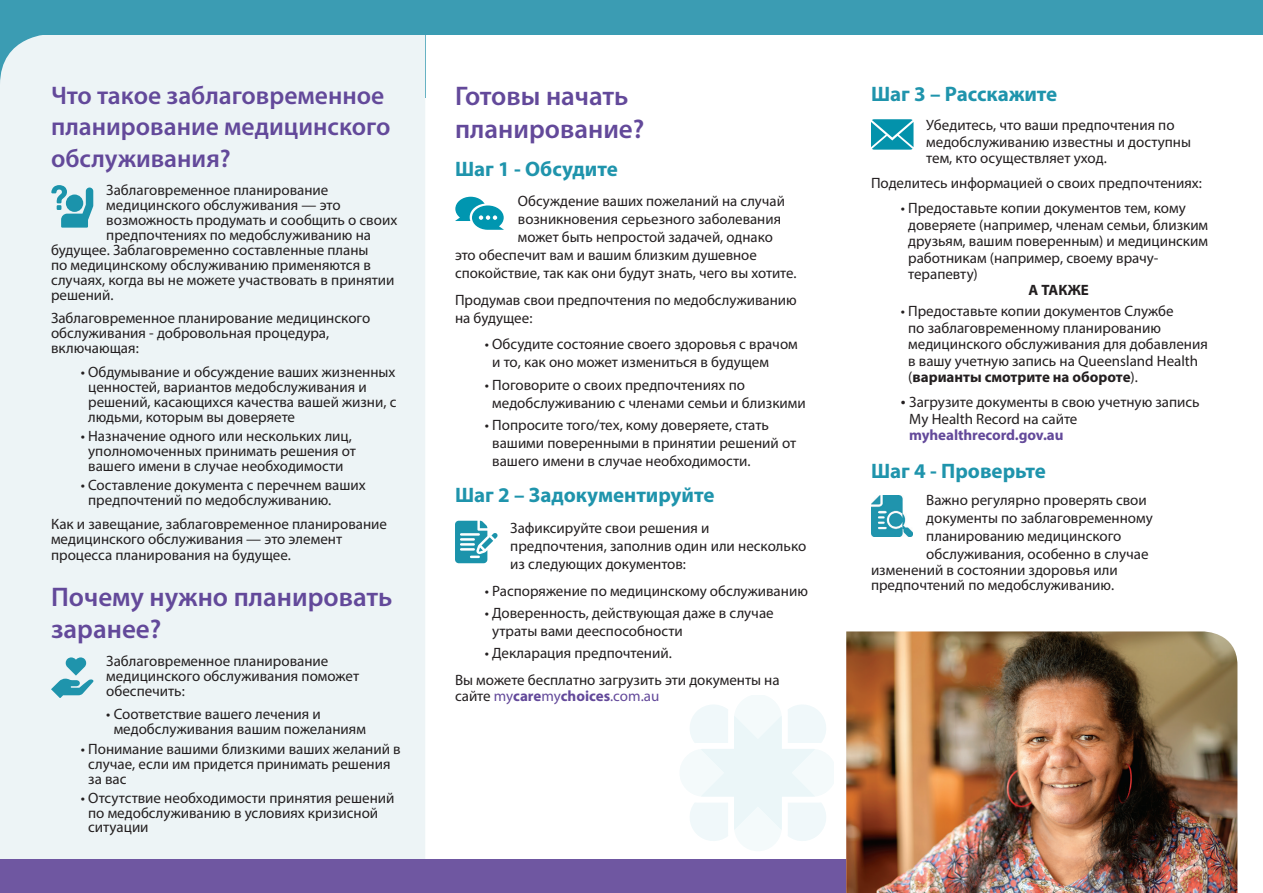
<style>
.page{position:relative;width:1263px;height:893px;background:#fff}
.page>*{position:absolute;margin:0;border:0;box-sizing:border-box;transform-origin:0 0}
.Heading{font:600 27px/32.4px "Myriad Pro";color:#63499a}
.Heading-2{font:600 25.5px/31.5px "Myriad Pro";color:#63499a}
.Heading_sub{font:700 21px "Myriad Pro";color:#1f94ac}
.Body_bullets{font:700 21px "Myriad Pro";color:#1f94ac}
.Body_bullets-2{font:15px/15px "Myriad Pro";color:#231f20}
.Body{font:15px/18px "Myriad Pro";color:#231f20}
.Body_bullets-3{font:700 15px "Myriad Pro";color:#231f20}
.s1{color:#63499a}
.s2{font-weight:700;color:#63499a}
.s3{font-weight:700}
.s4{font-size:17.25px}
</style>
<div class="page">
<div style="left:0;top:34px;width:425px;height:826px;background:#edf4f6"></div>
<div style="left:0;top:0;width:1263px;height:34px;background:#3b9cb3"></div>
<div style="left:0;top:860px;width:1221px;height:33px;background:#6f57a1"></div>
<img style="left:846px;top:631px;width:391px;height:262px">
<svg style="left:680px;top:695px;width:154px;height:156px"></svg>
<svg style="left:51px;top:185px;width:42px;height:43px;background:#7cc0cd"></svg>
<svg style="left:51px;top:657px;width:43px;height:41px;background:#99ccd7"></svg>
<svg style="left:455px;top:197px;width:49px;height:33px"></svg>
<svg style="left:455px;top:521px;width:43px;height:42px"></svg>
<svg style="left:871px;top:119px;width:42px;height:31px"></svg>
<svg style="left:871px;top:495px;width:31px;height:41px"></svg>
<img style="left:872px;top:496px;width:41px;height:41px">
<p class="Heading-2" style="left:51px;top:79px;width:341px">Что такое заблаговременное планирование медицинского обслуживания?</p>
<p class="Body" style="left:106px;top:181px;width:224px">Заблаговременное планирование</p>
<p class="Body" style="left:106px;top:196px;width:236px">медицинского обслуживания — это</p>
<p class="Body" style="left:106px;top:211px;width:292px">возможность продумать и сообщить о своих</p>
<p class="Body" style="left:106px;top:226px;width:266px">предпочтениях по медобслуживанию на</p>
<p class="Body" style="left:51px;top:241px;width:319px">будущее. Заблаговременно составленные планы</p>
<p class="Body" style="left:51px;top:256px;width:321px">по медицинскому обслуживанию применяются в</p>
<p class="Body" style="left:51px;top:271px;width:345px">случаях, когда вы не можете участвовать в принятии</p>
<p class="Body" style="left:51px;top:286px;width:64px">решений.</p>
<p class="Body" style="left:51px;top:311px;width:321px;line-height:15px">Заблаговременное планирование медицинского обслуживания - добровольная процедура, включающая:</p>
<p class="Body_bullets-2" style="left:88px;top:364px;width:310px;text-indent:-7px">• Обдумывание и обсуждение ваших жизненных ценностей, вариантов медобслуживания и решений, касающихся качества вашей жизни, с людьми, которым вы доверяете</p>
<p class="Body_bullets-2" style="left:81px;top:428px;width:277px;text-align:center">• Назначение одного или нескольких лиц, уполномоченных принимать решения от вашего имени в случае необходимости</p>
<p class="Body_bullets-2" style="left:88px;top:478px;width:279px;text-indent:-7px">• Составление документа с перечнем ваших предпочтений по медобслуживанию.</p>
<p class="Body" style="left:51px;top:516px;width:338px;line-height:15.6px">Как и завещание, заблаговременное планирование медицинского обслуживания — это элемент процесса планирования на будущее.</p>
<p class="Heading" style="left:51px;top:580px;width:343px">Почему нужно планировать заранее?</p>
<p class="Body" style="left:106px;top:653px;width:254px;line-height:15px">Заблаговременное планирование медицинского обслуживания поможет обеспечить:</p>
<p class="Body_bullets-2" style="left:114px;top:706px;width:254px;text-indent:-7px">• Соответствие вашего лечения и медобслуживания вашим пожеланиям</p>
<p class="Body_bullets-2" style="left:88px;top:741px;width:314px;text-indent:-7px">• Понимание вашими близкими ваших желаний в случае, если им придется принимать решения за вас</p>
<p class="Body_bullets-2" style="left:88px;top:790px;width:308px;text-indent:-7px">• Отсутствие необходимости принятия решений по медобслуживанию в условиях кризисной ситуации</p>
<p class="Heading" style="left:455px;top:79px;width:191px">Готовы начать планирование?</p>
<p class="Heading_sub" style="left:455px;top:155px;width:164px">Шаг 1 - Обсудите</p>
<p class="Body" style="left:518px;top:192px;width:268px">Обсуждение ваших пожеланий на случай</p>
<p class="Body" style="left:518px;top:210px;width:265px">возникновения серьезного заболевания</p>
<p class="Body" style="left:518px;top:228px;width:256px">может быть непростой задачей, однако</p>
<p class="Body" style="left:455px;top:246px;width:303px">это обеспечит вам и вашим близким душевное</p>
<p class="Body" style="left:455px;top:264px;width:343px">спокойствие, так как они будут знать, чего вы хотите.</p>
<p class="Body" style="left:455px;top:291px;width:343px">Продумав свои предпочтения по медобслуживанию на будущее:</p>
<p class="Body_bullets-2" style="left:492px;top:335px;width:307px;line-height:18px;text-indent:-7px">• Обсудите состояние своего здоровья с врачом и то, как оно может измениться в будущем</p>
<p class="Body_bullets-2" style="left:492px;top:375px;width:315px;line-height:18px;text-indent:-7px">• Поговорите о своих предпочтениях по медобслуживанию с членами семьи и близкими</p>
<p class="Body_bullets-2" style="left:492px;top:416px;width:306px;line-height:17.9px;text-indent:-7px">• Попросите того/тех, кому доверяете, стать вашими поверенными в принятии решений от вашего имени в случае необходимости.</p>
<p class="Heading_sub" style="left:455px;top:482px;width:261px">Шаг 2 – Задокументируйте</p>
<p class="Body" style="left:510px;top:519px;width:298px">Зафиксируйте свои решения и предпочтения, заполнив один или несколько из следующих документов:</p>
<p class="Body_bullets-2" style="left:485px;top:583px;width:325px">• Распоряжение по медицинскому обслуживанию</p>
<p class="Body_bullets-2" style="left:492px;top:604px;width:283px;line-height:18px;text-indent:-7px">• Доверенность, действующая даже в случае утраты вами дееспособности</p>
<p class="Body_bullets-2" style="left:485px;top:645px;width:189px">• Декларация предпочтений.</p>
<p class="Body" style="left:455px;top:671px;width:326px;line-height:16.2px">Вы можете бесплатно загрузить эти документы на сайте <span class="s1">my</span><span class="s2">care</span><span class="s1">my</span><span class="s2">choices</span><span class="s1">.com.au</span></p>
<p class="Heading_sub" style="left:871px;top:80px;width:188px">Шаг 3 – Расскажите</p>
<p class="Body" style="left:926px;top:117px;width:266px;line-height:16.5px">Убедитесь, что ваши предпочтения по медобслуживанию известны и доступны тем, кто осуществляет уход.</p>
<p class="Body" style="left:871px;top:174px;width:332px">Поделитесь информацией о своих предпочтениях:</p>
<p class="Body_bullets-2" style="left:908px;top:200px;width:302px;line-height:16.5px;text-indent:-7px">• Предоставьте копии документов тем, кому доверяете (например, членам семьи, близким друзьям, вашим поверенным) и медицинским работникам (например, своему врачу&shy;терапевту)</p>
<p class="Body_bullets-3" style="left:1028px;top:280px;width:62px">А ТАКЖЕ</p>
<p class="Body_bullets-2" style="left:908px;top:303px;width:301px;line-height:16.5px;text-indent:-7px">• Предоставьте копии документов Службе<br>по заблаговременному планированию медицинского обслуживания для добавления в вашу учетную запись на Queensland Health (<span class="s3">варианты смотрите на обороте</span>).</p>
<p class="Body_bullets-2" style="left:909px;top:394px;width:292px;line-height:16.4px;text-indent:-9px"><span class="s4">•</span> Загрузите документы в свою учетную запись<br>My Health Record на сайте <span class="s2">myhealthrecord.gov.au</span></p>
<p class="Body_bullets" style="left:871px;top:457px;width:177px">Шаг 4 - Проверьте</p>
<p class="Body" style="left:926px;top:490px;width:228px">Важно регулярно проверять свои документы по заблаговременному планированию медицинского обслуживания, особенно в случае</p>
<p class="Body" style="left:871px;top:561px;width:248px;line-height:15.5px">изменений в состоянии здоровья или предпочтений по медобслуживанию.</p>
</div>
